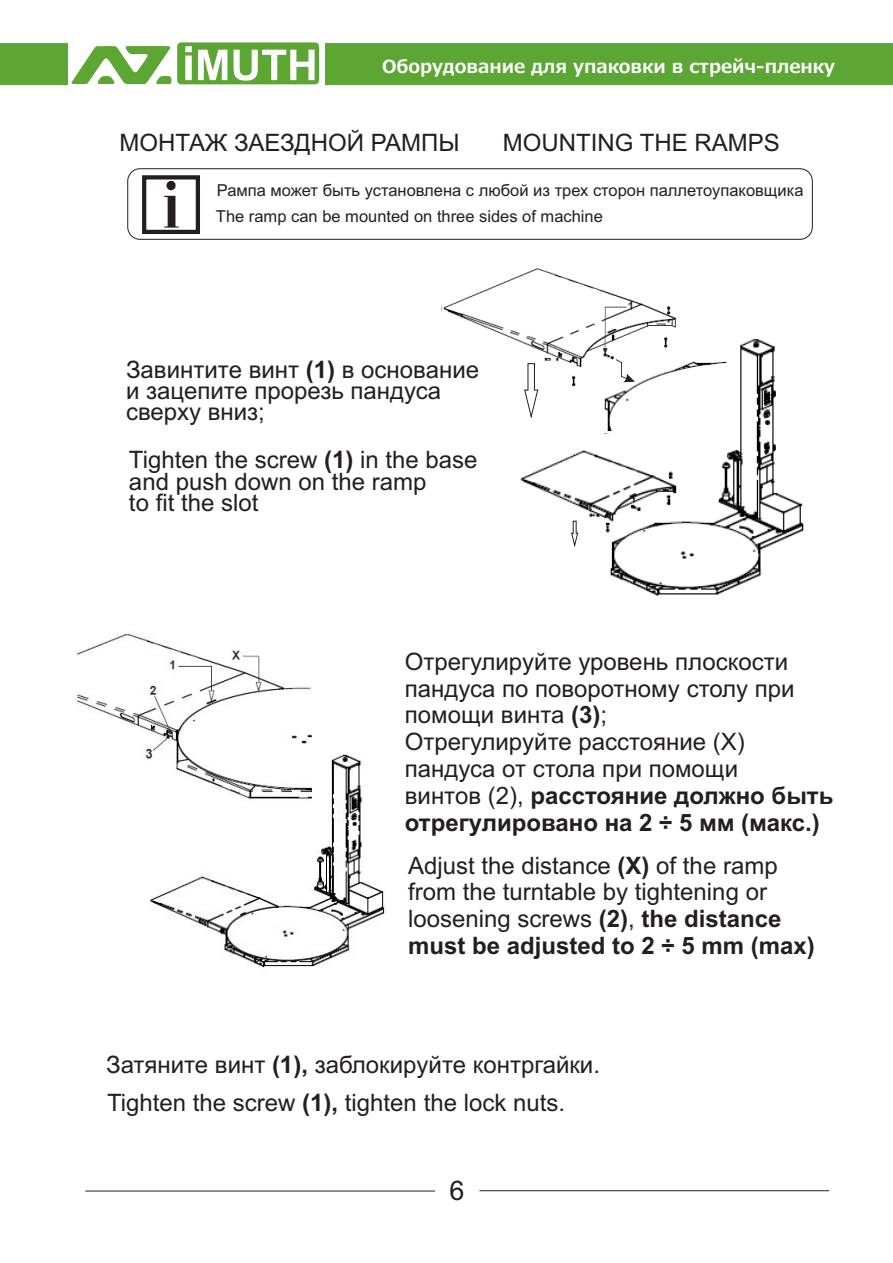
<style>
.page{position:relative;width:893px;height:1263px;background:#fff}
.page>*{position:absolute;margin:0;border:0;box-sizing:border-box;transform-origin:0 0}
.t1{font:27px "Arial";color:#231f20}
.t2{font:24px/26.8px "Arial";color:#231f20}
.t3{font:700 18px "Meiryo";color:#fff}
.t4{font:16.5px/26.5px "Arial";color:#231f20}
.s1{font-weight:700}
</style>
<div class="page">
<svg style="left:71px;top:42px;width:248px;height:42px"></svg>
<div style="left:0;top:43px;width:67px;height:41px;background:#5ca633"></div>
<div style="left:325px;top:43px;width:568px;height:41px;background:#5ca633"></div>
<hr style="left:85px;top:1190px;width:350px;height:1px;background:#231f20">
<hr style="left:479px;top:1190px;width:350px;height:1px;background:#231f20">
<img style="left:443px;top:268px;width:234px;height:68px">
<img style="left:505px;top:327px;width:299px;height:269px">
<svg style="left:524px;top:363px;width:15px;height:57px"></svg>
<svg style="left:571px;top:520px;width:8px;height:29px"></svg>
<img style="left:77px;top:634px;width:235px;height:112px">
<img style="left:141px;top:746px;width:245px;height:224px">
<div style="left:142px;top:175px;width:58px;height:59px;border:4px solid #231f20"></div>
<img style="left:164px;top:182px;width:15px;height:45px">
<div style="left:127px;top:168px;width:686px;height:72px;border:1px solid #231f20;border-radius:12px"></div>
<p class="t3" style="left:382px;top:57px;width:455px">Оборудование для упаковки в стрейч-пленку</p>
<p class="t2" style="left:119px;top:131px;width:342px">МОНТАЖ ЗАЕЗДНОЙ РАМПЫ</p>
<p class="t2" style="left:503px;top:131px;width:278px">MOUNTING THE RAMPS</p>
<p class="t4" style="left:216px;top:178px;width:589px">Рампа может быть установлена с любой из трех сторон паллетоупаковщика<br>The ramp can be mounted on three sides of machine</p>
<p class="t2" style="left:126px;top:361px;width:354px;line-height:21.1px">Завинтите винт <span class="s1">(1)</span> в основание и зацепите прорезь пандуса сверху вниз;</p>
<p class="t2" style="left:129px;top:452px;width:350px;line-height:21.1px">Tighten the screw <span class="s1">(1)</span> in the base and push down on the ramp<br>to fit the slot</p>
<p class="t2" style="left:405px;top:650px;width:430px">Отрегулируйте уровень плоскости пандуса по поворотному столу при помощи винта <span class="s1">(3)</span>;<br>Отрегулируйте расстояние (X) пандуса от стола при помощи<br>винтов (2), <span class="s1">расстояние должно быть отрегулировано на 2 ÷ 5 мм (макс.)</span></p>
<p class="t2" style="left:408px;top:854px;width:408px">Аdjust the distance <span class="s1">(X)</span> of the ramp from the turntable by tightening or loosening screws <span class="s1">(2)</span>, <span class="s1">the distance must be adjusted to 2 ÷ 5 mm (max)</span></p>
<p class="t2" style="left:106px;top:1047px;width:495px;line-height:38px">Затяните винт <span class="s1">(1),</span> заблокируйте контргайки.<br>Tighten the screw <span class="s1">(1),</span> tighten the lock nuts.</p>
<p class="t1" style="left:450px;top:1180px;width:17px">6</p>
</div>
